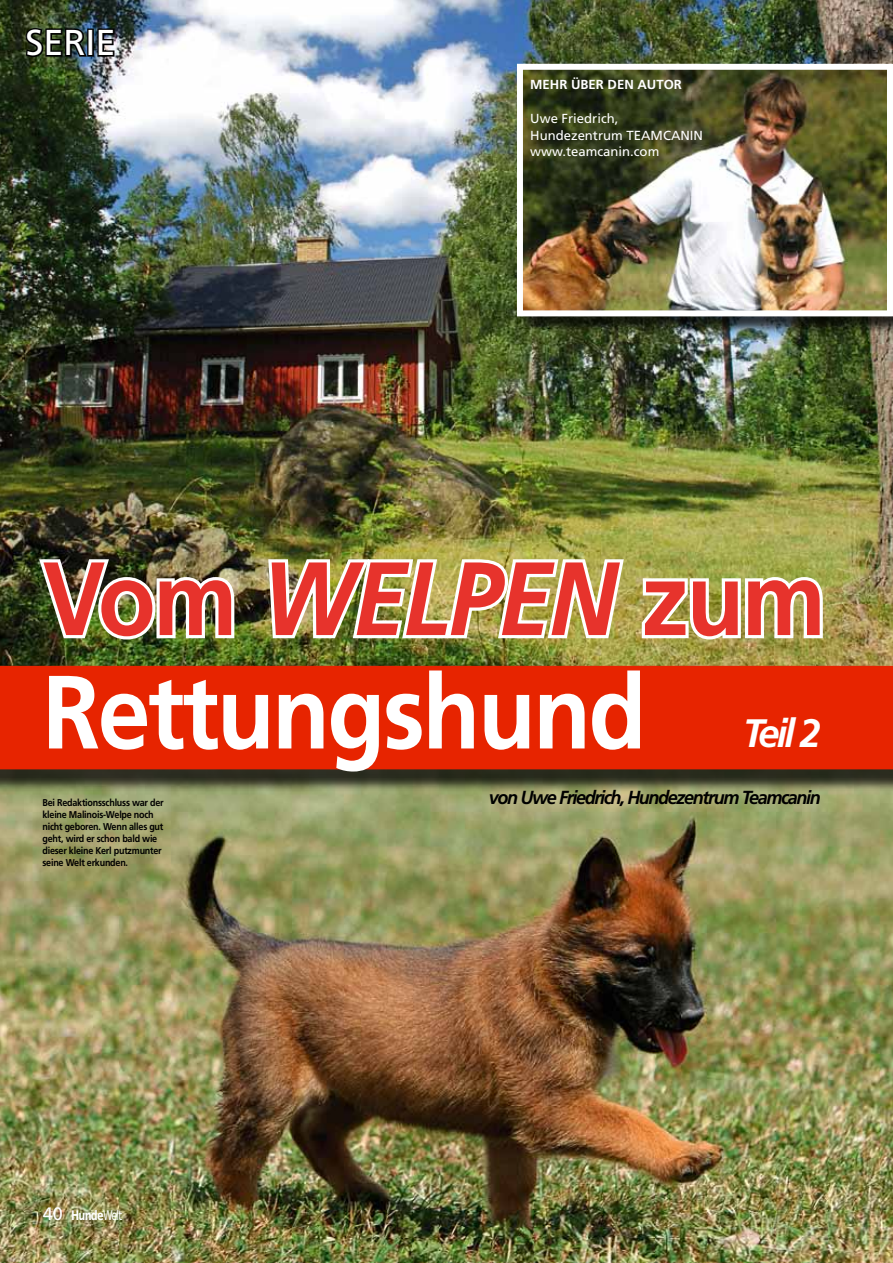
<style>
.page{position:relative;width:893px;height:1263px;background:#fff}
.page>*{position:absolute;margin:0;border:0;box-sizing:border-box;transform-origin:0 0}
.t1{font:700 103.95px/113.4px "Frutiger LT";letter-spacing:-.025em;color:#fff;scale:.91 1}
.t2{font:italic 700 39.75px "Frutiger LT";color:#fff;scale:.95 1}
.t3{font:36px "Frutiger LT";color:#fff}
.t4{font:italic 700 18.9px "Frutiger LT";letter-spacing:-.075em;color:#000;scale:.95 1}
.t5{font:13.2px/17px "Frutiger LT";color:#fff}
.t6{font:700 13.2px "Frutiger LT";color:#fff}
.t7{font:700 13.2px "Bitstream Vera Sans";letter-spacing:-.08em;color:#fff;scale:.74 1}
.t8{font:700 9.9px/12px "Frutiger LT";letter-spacing:-.025em;color:#000;scale:.91 1}
.s1{color:#e7332c}
.s2{font-style:italic;color:#e7332c}
.s3{font-family:"Frutiger LT";font-weight:400;font-size:18px}
.s4{font-weight:400}
</style>
<div class="page">
<img style="left:0;top:792px;width:893px;height:471px">
<img style="left:0;top:0;width:893px;height:666px">
<div style="left:0;top:672px;width:893px;height:120px;background:#000;opacity:.75"></div>
<div style="left:0;top:666px;width:893px;height:103px;background:#e72400"></div>
<svg style="left:24px;top:27px;width:65px;height:32px;background:#1a2319"></svg>
<div style="left:87px;top:29px;width:7px;height:28px;border:3px solid #000"></div>
<svg style="left:96px;top:27px;width:20px;height:31px"></svg>
<img style="left:35px;top:556px;width:203px;height:87px">
<img style="left:265px;top:556px;width:363px;height:86px">
<svg style="left:638px;top:574px;width:188px;height:69px"></svg>
<div style="left:519px;top:66px;width:374px;height:269px;background:#000;opacity:.75"></div>
<img style="left:524px;top:71px;width:362px;height:238px">
<div style="left:517px;top:64px;width:376px;height:252px;border:6px solid #fff"></div>
<h3 class="t3" style="left:26px;top:21px;width:92px">SERIE</h3>
<h3 class="t6" style="left:530px;top:77px;width:150px">Mehr über den Autor</h3>
<h3 class="t5" style="left:530px;top:110px;width:174px">Uwe Friedrich,<br>Hundezentrum TEAMCANIN www.teamcanin.com</h3>
<h1 class="t1" style="left:42px;top:543px;width:862px"><span class="s1">Vom</span> <span class="s2">Welpen</span> <span class="s1">zum<br></span>Rettungshund</h1>
<h2 class="t2" style="left:743px;top:710px;width:83px">Teil 2</h2>
<p class="t8" style="left:43px;top:797px;width:135px">Bei Redaktionsschluss war der kleine Malinois-Welpe noch nicht geboren. Wenn alles gut geht, wird er schon bald wie dieser kleine Kerl putzmunter seine Welt erkunden.</p>
<h3 class="t7" style="left:43px;top:1208px;width:109px"><span class="s3">40</span> Hunde<span class="s4">Welt</span></h3>
<h3 class="t4" style="left:489px;top:786px;width:351px">von Uwe Friedrich, Hundezentrum Teamcanin</h3>
</div>
